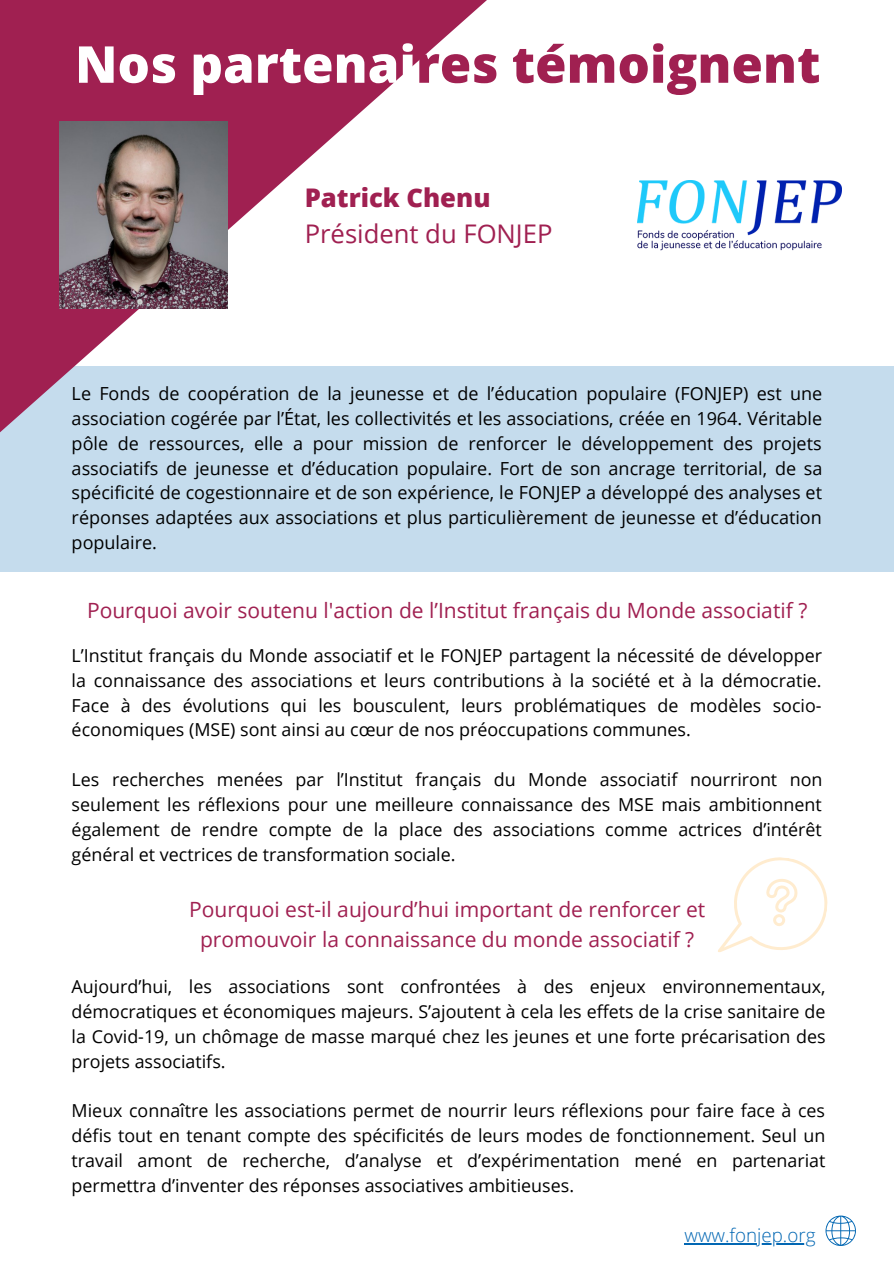
<style>
.page{position:relative;width:894px;height:1264px;background:#fff}
.page>*{position:absolute;margin:0;border:0;box-sizing:border-box;transform-origin:0 0}
.t1{font:800 50.85px "Open Sans";color:#a02051}
.t2{font:25.65px "Open Sans";color:#a02051}
.t3{font:800 25.65px "Open Sans";color:#a02051}
.t4{font:21px/29.2px "Open Sans";color:#a02051;text-align:center}
.t5{font:300 18.75px "Open Sans";color:#0267b3}
.t6{font:18px/24.8px "Open Sans";color:#000;text-align:justify}
.t7{font:17.85px/24.8px "Open Sans";color:#000;text-align:justify}
.s1{color:#fff}
</style>
<div class="page">
<div style="left:0;top:366px;width:893px;height:206px;background:#c5dced"></div>
<svg style="left:0;top:0;width:487px;height:433px"></svg>
<svg style="left:825px;top:1215px;width:30px;height:30px"></svg>
<img style="left:60px;top:122px;width:168px;height:186px">
<img style="left:637px;top:180px;width:204px;height:70px">
<hr style="left:684px;top:1243px;width:131px;height:1px;background:#0267b3">
<svg style="left:718px;top:857px;width:110px;height:95px"></svg>
<p class="t1" style="left:75px;top:28px;width:746px"><span class="s1">Nos partenai</span>res témoignent</p>
<p class="t3" style="left:304px;top:180px;width:187px">Patrick Chenu</p>
<p class="t2" style="left:304px;top:215px;width:249px">Président du FONJEP</p>
<p class="t6" style="left:72px;top:381px;width:752px">Le Fonds de coopération de la jeunesse et de l’éducation populaire (FONJEP) est une association cogérée par l’État, les collectivités et les associations, créée en 1964. Véritable pôle de ressources, elle a pour mission de renforcer le développement des projets associatifs de jeunesse et d’éducation populaire. Fort de son ancrage territorial, de sa spécificité de cogestionnaire et de son expérience, le FONJEP a développé des analyses et réponses adaptées aux associations et plus particulièrement de jeunesse et d’éducation populaire.</p>
<p class="t4" style="left:87px;top:595px;width:721px">Pourquoi avoir soutenu l'action de l’Institut français du Monde associatif ?</p>
<p class="t7" style="left:72px;top:642px;width:751px">L’Institut français du Monde associatif et le FONJEP partagent la nécessité de développer la connaissance des associations et leurs contributions à la société et à la démocratie.<br>Face à des évolutions qui les bousculent, leurs problématiques de modèles socio&shy;économiques (MSE) sont ainsi au cœur de nos préoccupations communes.</p>
<p class="t7" style="left:72px;top:766px;width:752px">Les recherches menées par l’Institut français du Monde associatif nourriront non seulement les réflexions pour une meilleure connaissance des MSE mais ambitionnent également de rendre compte de la place des associations comme actrices d’intérêt général et vectrices de transformation sociale.</p>
<p class="t4" style="left:189px;top:894px;width:517px">Pourquoi est-il aujourd’hui important de renforcer et promouvoir la connaissance du monde associatif ?</p>
<p class="t7" style="left:72px;top:974px;width:755px">Aujourd’hui, les associations sont confrontées à des enjeux environnementaux, démocratiques et économiques majeurs. S’ajoutent à cela les effets de la crise sanitaire de la Covid-19, un chômage de masse marqué chez les jeunes et une forte précarisation des projets associatifs.</p>
<p class="t7" style="left:72px;top:1097px;width:755px">Mieux connaître les associations permet de nourrir leurs réflexions pour faire face à ces défis tout en tenant compte des spécificités de leurs modes de fonctionnement. Seul un travail amont de recherche, d’analyse et d’expérimentation mené en partenariat permettra d’inventer des réponses associatives ambitieuses.</p>
<p class="t5" style="left:684px;top:1221px;width:132px">www.fonjep.org</p>
</div>
